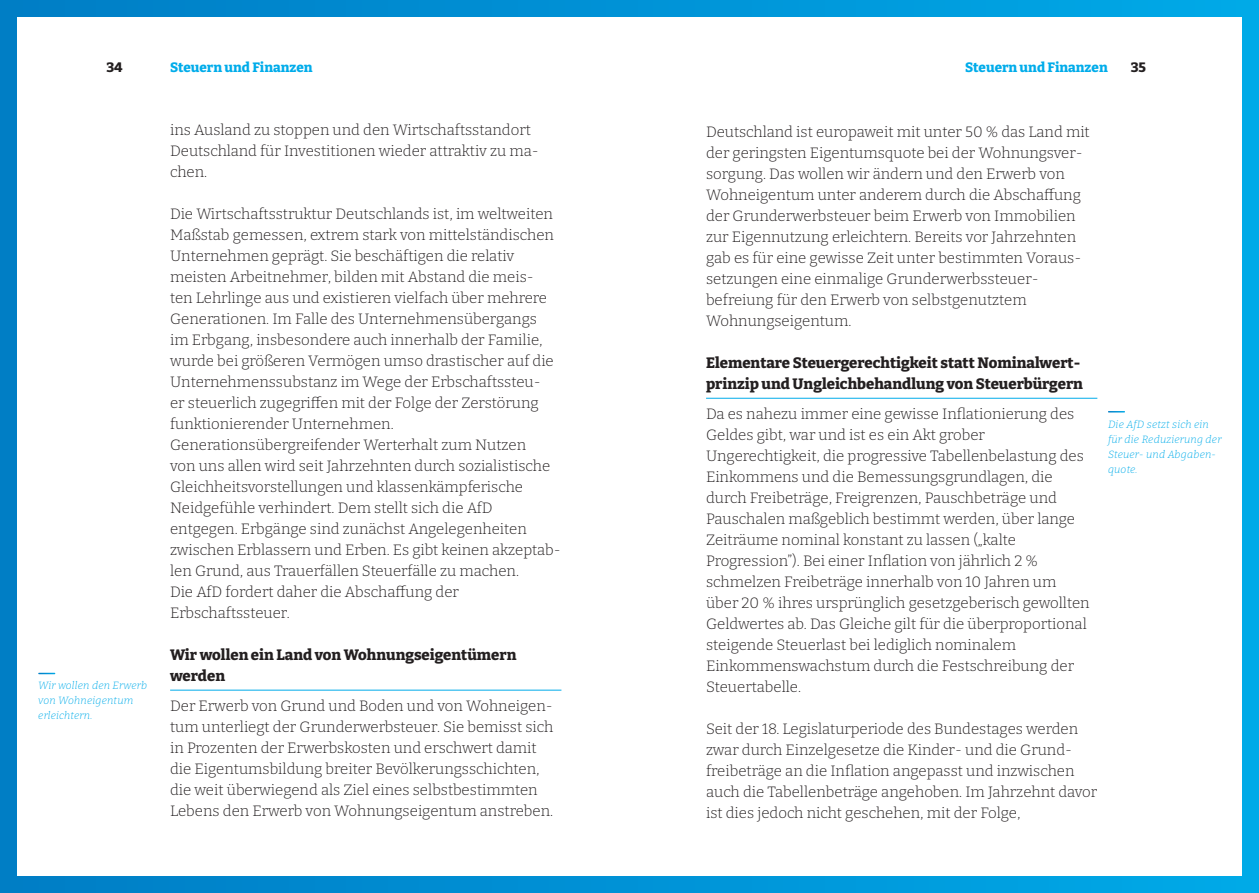
<style>
.page{position:relative;width:1259px;height:893px;background:#fff}
.page>*{position:absolute;margin:0;border:0;box-sizing:border-box;transform-origin:0 0}
.t1{font:300 15px/21px "Bitter";color:#231f20}
.t2{font:800 15px/21px "Bitter";color:#231f20}
.t3{font:800 13.5px "Bitter";color:#00acea}
.t4{font:800 13.5px "Bitter";color:#231f20}
.t5{font:italic 300 10.5px/15px "Bitter";letter-spacing:.02em;color:#00acea}
</style>
<div class="page">
<div style="left:0;top:0;width:1259px;height:893px;background:linear-gradient(to right,#007dc5,#00a9e8)"></div>
<div style="left:17px;top:17px;width:1225px;height:859px;background:#fff"></div>
<hr style="left:170px;top:690px;width:391px;height:1px;background:#00acea">
<hr style="left:706px;top:398px;width:391px;height:1px;background:#00acea">
<svg style="left:1108px;top:411px;width:17px;height:1px"></svg>
<svg style="left:38px;top:673px;width:17px;height:1px"></svg>
<p class="t4" style="left:106px;top:59px;width:18px">34</p>
<p class="t3" style="left:170px;top:59px;width:144px">Steuern und Finanzen</p>
<p class="t5" style="left:38px;top:678px;width:110px">Wir wollen den Erwerb von Wohneigentum erleichtern.</p>
<p class="t1" style="left:170px;top:119px;width:370px">ins Ausland zu stoppen und den Wirtschaftsstandort<br>Deutschland für Investitionen wieder attraktiv zu ma&shy;chen.</p>
<p class="t1" style="left:170px;top:203px;width:392px">Die Wirtschaftsstruktur Deutschlands ist, im weltweiten Maßstab gemessen, extrem stark von mittelständischen Unternehmen geprägt. Sie beschäftigen die relativ meisten Arbeitnehmer, bilden mit Abstand die meis-<br>ten Lehrlinge aus und existieren vielfach über mehrere Generationen. Im Falle des Unternehmensübergangs<br>im Erbgang, insbesondere auch innerhalb der Familie, wurde bei größeren Vermögen umso drastischer auf die Unternehmenssubstanz im Wege der Erbschaftssteu-<br>er steuerlich zugegriffen mit der Folge der Zerstörung funktionierender Unternehmen.<br>Generationsübergreifender Werterhalt zum Nutzen<br>von uns allen wird seit Jahrzehnten durch sozialistische Gleichheitsvorstellungen und klassenkämpferische Neidgefühle verhindert. Dem stellt sich die AfD entgegen. Erbgänge sind zunächst Angelegenheiten zwischen Erblassern und Erben. Es gibt keinen akzeptab&shy;len Grund, aus Trauerfällen Steuerfälle zu machen.<br>Die AfD fordert daher die Abschaffung der Erbschaftssteuer.</p>
<p class="t2" style="left:170px;top:644px;width:348px">Wir wollen ein Land von Wohnungseigentümern werden</p>
<p class="t1" style="left:170px;top:695px;width:385px">Der Erwerb von Grund und Boden und von Wohneigen&shy;tum unterliegt der Grunderwerbsteuer. Sie bemisst sich in Prozenten der Erwerbskosten und erschwert damit die Eigentumsbildung breiter Bevölkerungsschichten, die weit überwiegend als Ziel eines selbstbestimmten Lebens den Erwerb von Wohnungseigentum anstreben.</p>
<p class="t3" style="left:965px;top:59px;width:144px">Steuern und Finanzen</p>
<p class="t4" style="left:1130px;top:59px;width:17px">35</p>
<p class="t1" style="left:706px;top:121px;width:385px">Deutschland ist europaweit mit unter 50 % das Land mit der geringsten Eigentumsquote bei der Wohnungsver&shy;sorgung. Das wollen wir ändern und den Erwerb von Wohneigentum unter anderem durch die Abschaffung der Grunderwerbsteuer beim Erwerb von Immobilien zur Eigennutzung erleichtern. Bereits vor Jahrzehnten gab es für eine gewisse Zeit unter bestimmten Voraus&shy;setzungen eine einmalige Grunderwerbssteuer&shy;befreiung für den Erwerb von selbstgenutztem Wohnungseigentum.</p>
<p class="t2" style="left:706px;top:352px;width:378px">Elementare Steuergerechtigkeit statt Nominalwert&shy;prinzip und Ungleichbehandlung von Steuerbürgern</p>
<p class="t1" style="left:706px;top:403px;width:385px">Da es nahezu immer eine gewisse Inflationierung des Geldes gibt, war und ist es ein Akt grober Ungerechtigkeit, die progressive Tabellenbelastung des Einkommens und die Bemessungsgrundlagen, die durch Freibeträge, Freigrenzen, Pauschbeträge und Pauschalen maßgeblich bestimmt werden, über lange Zeiträume nominal konstant zu lassen („kalte Progression”). Bei einer Inflation von jährlich 2 % schmelzen Freibeträge innerhalb von 10 Jahren um über 20 % ihres ursprünglich gesetzgeberisch gewollten Geldwertes ab. Das Gleiche gilt für die überproportional steigende Steuerlast bei lediglich nominalem Einkommenswachstum durch die Festschreibung der Steuertabelle.</p>
<p class="t1" style="left:706px;top:718px;width:393px">Seit der 18. Legislaturperiode des Bundestages werden zwar durch Einzelgesetze die Kinder- und die Grund&shy;freibeträge an die Inflation angepasst und inzwischen auch die Tabellenbeträge angehoben. Im Jahrzehnt davor ist dies jedoch nicht geschehen, mit der Folge,</p>
<p class="t5" style="left:1108px;top:416px;width:115px">Die AfD setzt sich ein für die Reduzierung der<br>Steuer- und Abgaben&shy;quote.</p>
</div>
